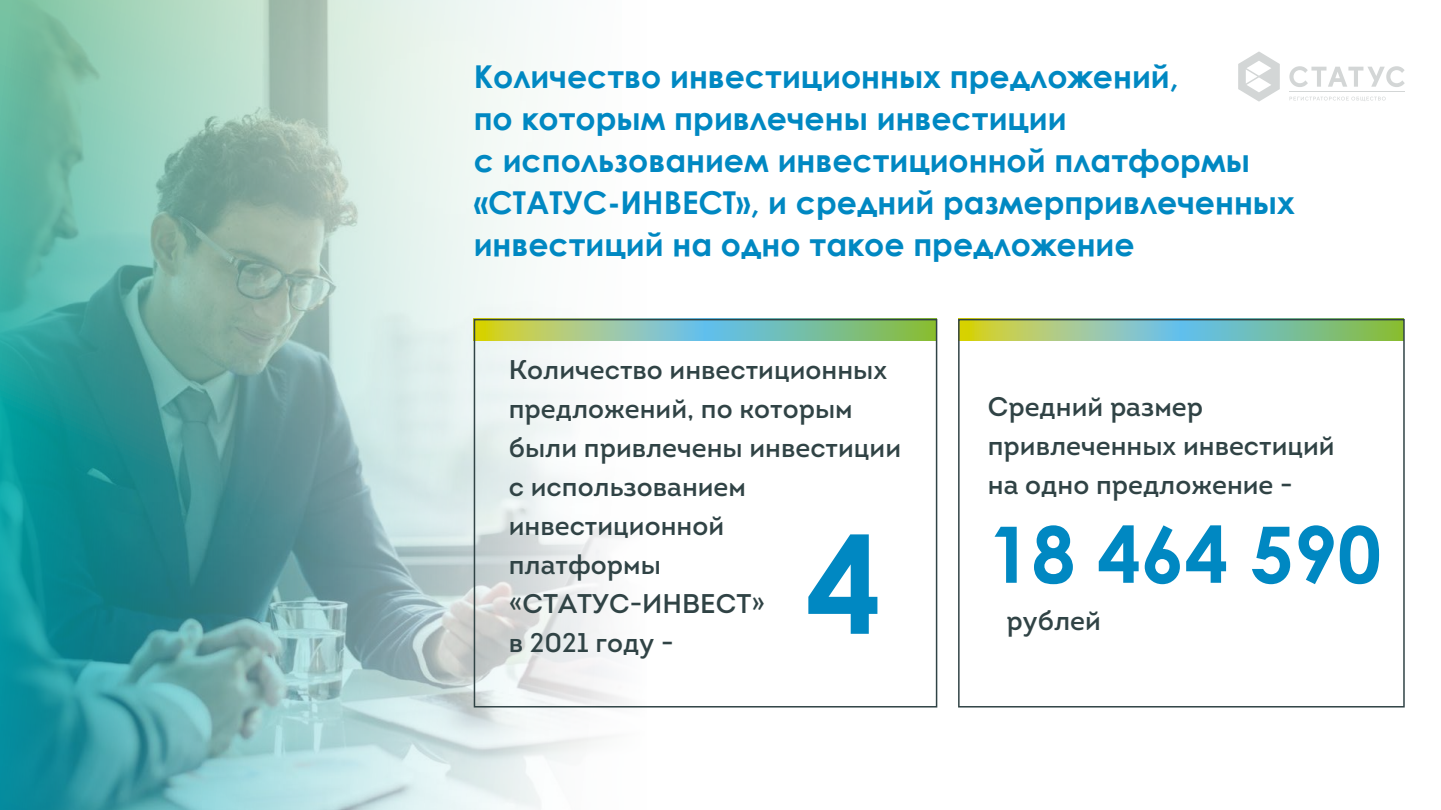
<style>
.page{position:relative;width:1441px;height:810px;background:#fff}
.page>*{position:absolute;margin:0;border:0;box-sizing:border-box;transform-origin:0 0}
.t1{font:700 135px "Century Gothic";color:#0088c2}
.t2{font:700 78px "Century Gothic";color:#0088c2}
.t3{font:700 31.5px/42px "Century Gothic";color:#0088c2}
.t4{font:27px/39px "Intro";color:#304345}
</style>
<div class="page">
<svg style="left:0;top:0;width:621px;height:810px"></svg>
<svg style="left:1289px;top:66px;width:115px;height:21px"></svg>
<svg style="left:1289px;top:97px;width:96px;height:4px"></svg>
<hr style="left:1289px;top:91px;width:115px;height:1px;background:#d3d6d6">
<svg style="left:1238px;top:51px;width:41px;height:51px"></svg>
<svg style="left:476px;top:322px;width:458px;height:19px;background:#8ec490"></svg>
<svg style="left:960px;top:322px;width:441px;height:19px;background:#8ec490"></svg>
<div style="left:473px;top:319px;width:464px;height:389px;border:2px solid #304345"></div>
<div style="left:957px;top:319px;width:447px;height:389px;border:2px solid #304345"></div>
<p class="t3" style="left:473px;top:54px;width:822px">Количество инвестиционных предложений,<br>по которым привлечены инвестиции<br>с использованием инвестиционной платформы «СТАТУС-ИНВЕСТ», и средний размерпривлеченных инвестиций на одно такое предложение</p>
<p class="t4" style="left:508px;top:350px;width:394px">Количество инвестиционных предложений, по которым были привлечены инвестиции с использованием инвестиционной<br>платформы «СТАТУС-ИНВЕСТ»<br>в 2021 году -</p>
<h1 class="t1" style="left:805px;top:482px;width:77px">4</h1>
<p class="t4" style="left:987px;top:387px;width:348px">Средний размер привлеченных инвестиций на одно предложение -</p>
<h2 class="t2" style="left:987px;top:495px;width:395px">18 464 590</h2>
<p class="t4" style="left:1006px;top:601px;width:96px">рублей</p>
</div>
